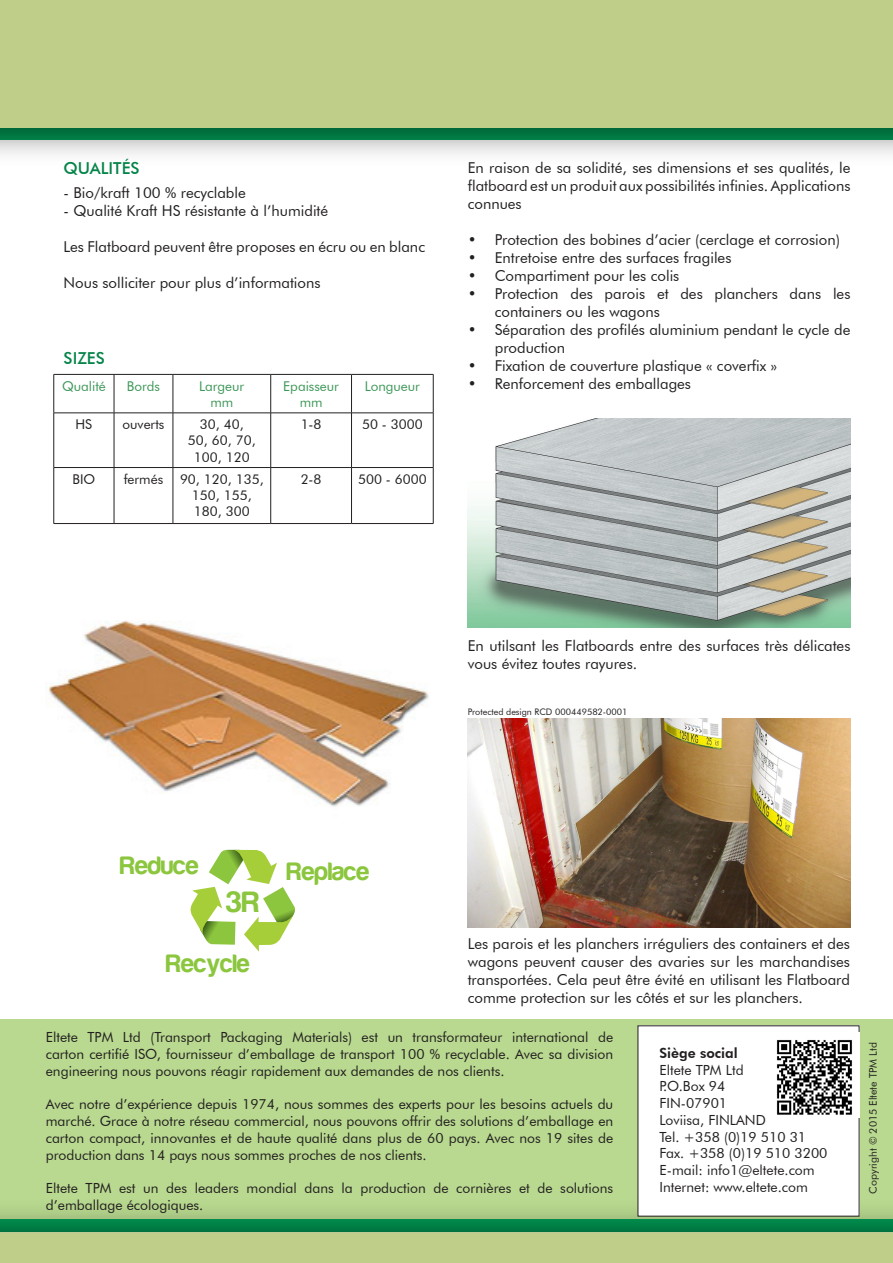
<style>
.page{position:relative;width:893px;height:1263px;background:#fff}
.page>*{position:absolute;margin:0;border:0;box-sizing:border-box;transform-origin:0 0}
.t1{font:700 30.45px "Harabara";color:#8bc63e}
.t2{font:700 26.1px "Harabara";color:#8bc63e}
.t3{font:500 16.5px "Futura BT";color:#058449}
.t4{font:15px/18px "Futura BT";color:#231f20}
.t5{font:13.95px/16.8px "Futura BT";color:#231f20;text-align:justify}
.t6{font:800 13.95px "Futura BT";color:#231f20}
.t7{font:13.5px/16.2px "Futura BT";color:#231f20;text-align:center}
.t8{font:13.5px/16.2px "Futura BT";color:#3c9758;text-align:center}
.t9{font:10.5px "Futura BT";color:#231f20}
.t10{font:9px "Futura BT";color:#231f20}
</style>
<div class="page">
<div style="left:0;top:1019px;width:893px;height:204px;background:#b8d98f"></div>
<img style="left:0;top:127px;width:893px;height:28px">
<div style="left:0;top:0;width:893px;height:127px;background:#bfcf89"></div>
<img style="left:0;top:1188px;width:893px;height:44px">
<div style="left:0;top:1232px;width:893px;height:31px;background:#bfcf89"></div>
<div style="left:638px;top:1026px;width:221px;height:190px;background:#fff"></div>
<img style="left:776px;top:1040px;width:76px;height:75px">
<img style="left:467px;top:418px;width:383px;height:210px">
<img style="left:48px;top:620px;width:381px;height:187px">
<hr style="left:433px;top:468px;width:1px;height:55px;background:#231f20">
<hr style="left:351px;top:523px;width:82px;height:1px;background:#231f20">
<hr style="left:54px;top:468px;width:1px;height:55px;background:#231f20">
<hr style="left:54px;top:523px;width:60px;height:1px;background:#231f20">
<hr style="left:114px;top:375px;width:1px;height:38px;background:#231f20">
<hr style="left:114px;top:413px;width:1px;height:54px;background:#231f20">
<hr style="left:114px;top:468px;width:1px;height:55px;background:#231f20">
<hr style="left:114px;top:523px;width:59px;height:1px;background:#231f20">
<hr style="left:173px;top:375px;width:1px;height:38px;background:#231f20">
<hr style="left:173px;top:413px;width:1px;height:54px;background:#231f20">
<hr style="left:173px;top:468px;width:1px;height:55px;background:#231f20">
<hr style="left:173px;top:523px;width:98px;height:1px;background:#231f20">
<hr style="left:270px;top:375px;width:1px;height:38px;background:#231f20">
<hr style="left:351px;top:375px;width:1px;height:38px;background:#231f20">
<hr style="left:270px;top:413px;width:1px;height:54px;background:#231f20">
<hr style="left:351px;top:413px;width:1px;height:54px;background:#231f20">
<hr style="left:270px;top:468px;width:1px;height:55px;background:#231f20">
<hr style="left:351px;top:468px;width:1px;height:55px;background:#231f20">
<hr style="left:271px;top:523px;width:80px;height:1px;background:#231f20">
<hr style="left:54px;top:374px;width:60px;height:1px;background:#231f20">
<hr style="left:54px;top:375px;width:1px;height:38px;background:#231f20">
<hr style="left:114px;top:374px;width:59px;height:1px;background:#231f20">
<hr style="left:173px;top:374px;width:98px;height:1px;background:#231f20">
<hr style="left:271px;top:374px;width:80px;height:1px;background:#231f20">
<hr style="left:351px;top:374px;width:82px;height:1px;background:#231f20">
<hr style="left:433px;top:375px;width:1px;height:38px;background:#231f20">
<hr style="left:54px;top:413px;width:60px;height:1px;background:#231f20">
<hr style="left:54px;top:413px;width:1px;height:54px;background:#231f20">
<hr style="left:114px;top:413px;width:59px;height:1px;background:#231f20">
<hr style="left:173px;top:413px;width:98px;height:1px;background:#231f20">
<hr style="left:271px;top:413px;width:80px;height:1px;background:#231f20">
<hr style="left:351px;top:413px;width:82px;height:1px;background:#231f20">
<hr style="left:433px;top:413px;width:1px;height:54px;background:#231f20">
<hr style="left:54px;top:467px;width:60px;height:1px;background:#231f20">
<hr style="left:114px;top:467px;width:59px;height:1px;background:#231f20">
<hr style="left:173px;top:467px;width:98px;height:1px;background:#231f20">
<hr style="left:271px;top:467px;width:80px;height:1px;background:#231f20">
<hr style="left:351px;top:467px;width:82px;height:1px;background:#231f20">
<img style="left:467px;top:718px;width:383px;height:210px">
<svg style="left:190px;top:849px;width:105px;height:103px"></svg>
<p class="t3" style="left:64px;top:158px;width:77px">QUALITÉS</p>
<p class="t4" style="left:64px;top:184px;width:184px">- Bio/kraft 100 % recyclable</p>
<p class="t4" style="left:64px;top:202px;width:266px">- Qualité Kraft HS résistante à l’humidité</p>
<p class="t4" style="left:64px;top:238px;width:363px">Les Flatboard peuvent être proposes en écru ou en blanc</p>
<p class="t4" style="left:64px;top:274px;width:258px">Nous solliciter pour plus d’informations</p>
<p class="t3" style="left:64px;top:348px;width:43px">SIZES</p>
<p class="t8" style="left:62px;top:378px;width:45px">Qualité</p>
<p class="t8" style="left:127px;top:378px;width:35px">Bords</p>
<p class="t8" style="left:199px;top:378px;width:47px">Largeur</p>
<p class="t8" style="left:210px;top:394px;width:24px">mm</p>
<p class="t7" style="left:76px;top:416px;width:18px">HS</p>
<p class="t7" style="left:123px;top:416px;width:43px">ouverts</p>
<p class="t7" style="left:200px;top:416px;width:45px">30, 40,</p>
<p class="t7" style="left:188px;top:432px;width:69px">50, 60, 70,<br>100, 120</p>
<p class="t8" style="left:283px;top:378px;width:57px">Epaisseur mm</p>
<p class="t8" style="left:365px;top:378px;width:57px">Longueur</p>
<p class="t7" style="left:301px;top:416px;width:22px">1-8</p>
<p class="t7" style="left:362px;top:416px;width:62px">50 - 3000</p>
<p class="t7" style="left:72px;top:471px;width:24px">BIO</p>
<p class="t7" style="left:124px;top:471px;width:41px">fermés</p>
<p class="t7" style="left:180px;top:471px;width:85px">90, 120, 135,<br>150, 155,<br>180, 300</p>
<p class="t7" style="left:301px;top:471px;width:22px">2-8</p>
<p class="t7" style="left:358px;top:471px;width:70px">500 - 6000</p>
<p class="t4" style="left:468px;top:159px;width:384px;text-align:justify">En raison de sa solidité, ses dimensions et ses qualités, le flatboard est un produit aux possibilités infinies. Applications connues</p>
<p class="t4" style="left:468px;top:231px;width:374px">• Protection des bobines d’acier (cerclage et corrosion)</p>
<p class="t4" style="left:468px;top:249px;width:265px">• Entretoise entre des surfaces fragiles</p>
<p class="t4" style="left:468px;top:267px;width:213px">• Compartiment pour les colis</p>
<p class="t4" style="left:495px;top:285px;width:357px;text-indent:-27px">• Protection des parois et des planchers dans les containers ou les wagons</p>
<p class="t4" style="left:495px;top:321px;width:357px;text-indent:-27px">• Séparation des profilés aluminium pendant le cycle de production</p>
<p class="t4" style="left:468px;top:357px;width:311px">• Fixation de couverture plastique « coverfix »</p>
<p class="t4" style="left:468px;top:375px;width:225px">• Renforcement des emballages</p>
<p class="t4" style="left:468px;top:636px;width:384px">En utilsant les Flatboards entre des surfaces très délicates vous évitez toutes rayures.</p>
<p class="t10" style="left:468px;top:707px;width:161px">Protected design RCD 000449582-0001</p>
<p class="t2" style="left:120px;top:852px;width:80px">Reduce</p>
<p class="t2" style="left:287px;top:858px;width:84px">Replace</p>
<p class="t1" style="left:227px;top:886px;width:35px">3R</p>
<p class="t2" style="left:166px;top:949px;width:85px">Recycle</p>
<p class="t4" style="left:468px;top:934px;width:384px;text-align:justify">Les parois et les planchers irréguliers des containers et des wagons peuvent causer des avaries sur les marchandises transportées. Cela peut être évité en utilisant les Flatboard comme protection sur les côtés et sur les planchers.</p>
<p class="t5" style="left:46px;top:1029px;width:569px">Eltete TPM Ltd (Transport Packaging Materials) est un transformateur international de carton certifié ISO, fournisseur d’emballage de transport 100 % recyclable. Avec sa division engineering nous pouvons réagir rapidement aux demandes de nos clients.</p>
<p class="t5" style="left:46px;top:1096px;width:569px">Avec notre d’expérience depuis 1974, nous sommes des experts pour les besoins actuels du marché. Grace à notre réseau commercial, nous pouvons offrir des solutions d’emballage en carton compact, innovantes et de haute qualité dans plus de 60 pays. Avec nos 19 sites de production dans 14 pays nous sommes proches de nos clients.</p>
<p class="t5" style="left:46px;top:1179px;width:569px">Eltete TPM est un des leaders mondial dans la production de cornières et de solutions d’emballage écologiques.</p>
<p class="t6" style="left:659px;top:1044px;width:80px">Siège social</p>
<p class="t5" style="left:659px;top:1061px;width:86px">Eltete TPM Ltd</p>
<p class="t5" style="left:659px;top:1078px;width:67px">P.O.Box 94</p>
<p class="t5" style="left:659px;top:1094px;width:69px">FIN-07901</p>
<p class="t5" style="left:659px;top:1111px;width:108px">Loviisa, FINLAND</p>
<p class="t5" style="left:659px;top:1128px;width:148px">Tel. +358 (0)19 510 31</p>
<p class="t5" style="left:659px;top:1145px;width:170px">Fax. +358 (0)19 510 3200</p>
<p class="t5" style="left:659px;top:1161px;width:157px">E-mail: info1@eltete.com</p>
<p class="t5" style="left:659px;top:1178px;width:150px">Internet: www.eltete.com</p>
<p class="t9" style="left:867px;top:1193px;width:153px;rotate:-90deg">Copyright © 2015 Eltete TPM Ltd</p>
</div>
